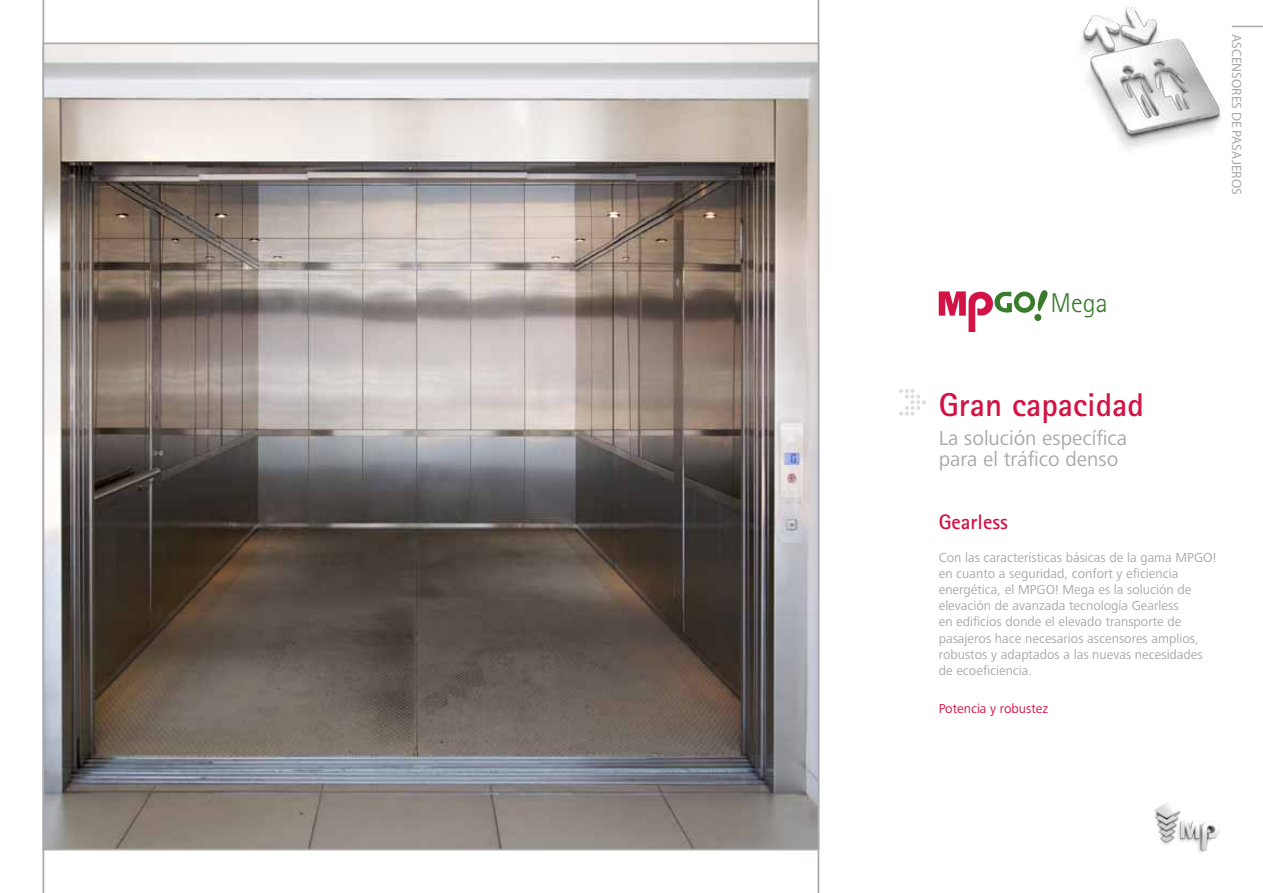
<style>
.page{position:relative;width:1263px;height:893px;background:#fff}
.page>*{position:absolute;margin:0;border:0;box-sizing:border-box;transform-origin:0 0}
.t1{font:700 33px "Rotis Sans Serif";color:#d31245}
.t2{font:300 27.15px "Rotis Sans Serif";color:#387c2b}
.t3{font:21px/21px "Frutiger Next LT";color:#a7a9ac}
.t4{font:700 21px "Rotis Sans Serif";color:#d31245}
.t5{font:13.5px/16.2px "Frutiger Next LT";color:#a7a9ac}
.t6{font:13.5px "Myriad Pro";color:#a7a9ac}
.t7{font:13.5px "Frutiger Next LT";color:#d31245}
</style>
<div class="page">
<svg style="left:899px;top:389px;width:27px;height:27px"></svg>
<img style="left:46px;top:46px;width:770px;height:801px">
<svg style="left:939px;top:290px;width:109px;height:42px"></svg>
<img style="left:1154px;top:803px;width:66px;height:49px">
<img style="left:1080px;top:7px;width:183px;height:142px">
<hr style="left:1232px;top:26px;width:31px;height:1px;background:#a7a9ac">
<p class="t6" style="left:1245px;top:34px;width:162px;rotate:90deg">ASCENSORES DE PASAJEROS</p>
<h2 class="t2" style="left:1050px;top:287px;width:59px">Mega</h2>
<h1 class="t1" style="left:939px;top:383px;width:207px">Gran capacidad</h1>
<h3 class="t3" style="left:939px;top:428px;width:190px">La solución específica para el tráfico denso</h3>
<h3 class="t4" style="left:939px;top:509px;width:71px">Gearless</h3>
<p class="t5" style="left:939px;top:549px;width:279px">Con las características básicas de la gama MPGO! en cuanto a seguridad, confort y eficiencia energética, el MPGO! Mega es la solución de elevación de avanzada tecnología Gearless<br>en edificios donde el elevado transporte de pasajeros hace necesarios ascensores amplios, robustos y adaptados a las nuevas necesidades de ecoeficiencia.</p>
<p class="t7" style="left:939px;top:701px;width:111px">Potencia y robustez</p>
</div>
